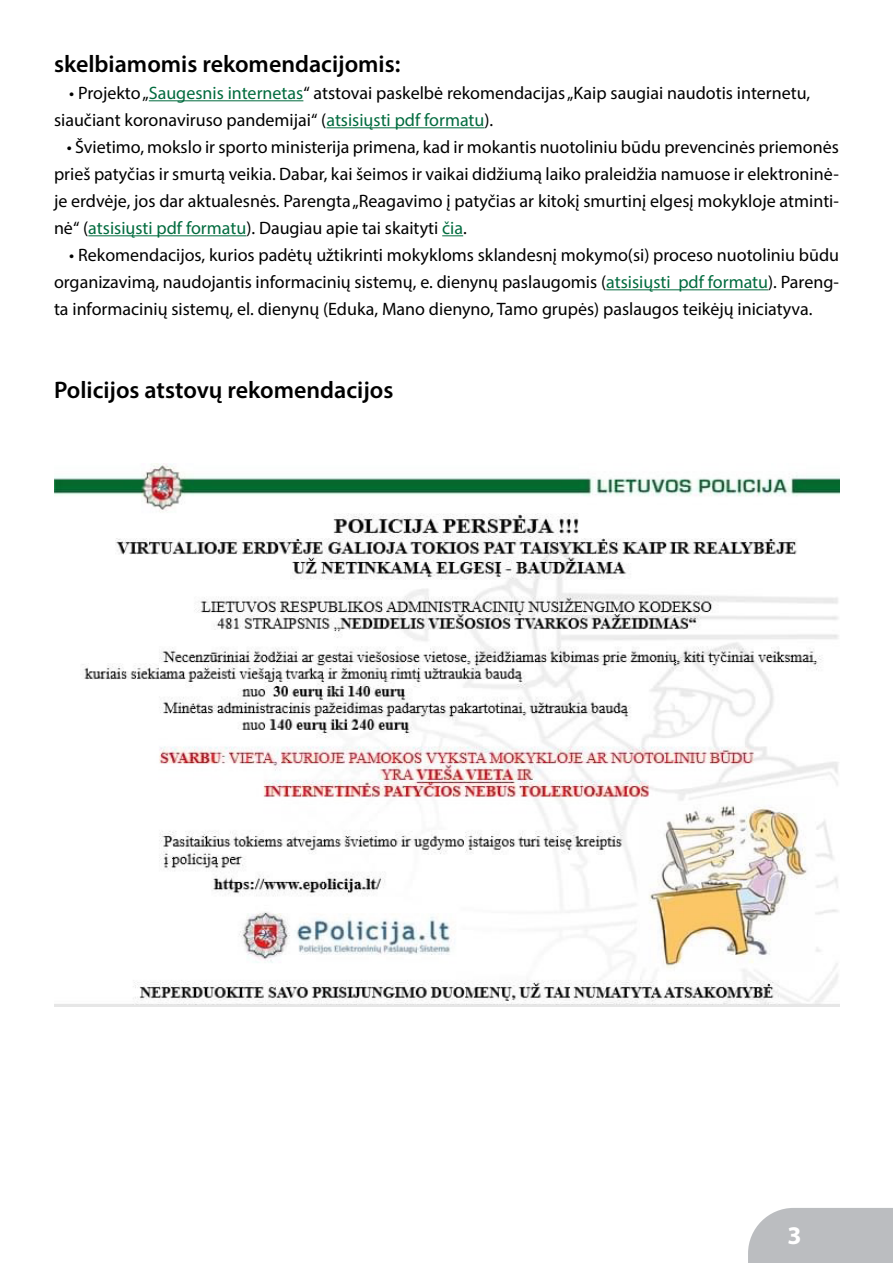
<style>
.page{position:relative;width:893px;height:1263px;background:#fff}
.page>*{position:absolute;margin:0;border:0;box-sizing:border-box;transform-origin:0 0}
.t1{font:700 25.5px "Myriad Pro";color:#fff}
.t2{font:600 24px "Myriad Pro";color:#000}
.t3{font:18px/27px "Myriad Pro";color:#000;text-align:justify}
.s1{color:#006b3e}
</style>
<div class="page">
<div style="left:748px;top:1208px;width:145px;height:55px;background:#bbbdc0"></div>
<hr style="left:149px;top:100px;width:154px;height:1px;background:#006b3e">
<hr style="left:326px;top:127px;width:158px;height:1px;background:#006b3e">
<hr style="left:88px;top:235px;width:158px;height:1px;background:#006b3e">
<svg style="left:442px;top:235px;width:21px;height:1px"></svg>
<hr style="left:606px;top:289px;width:162px;height:1px;background:#006b3e">
<img style="left:54px;top:463px;width:785px;height:544px">
<h2 class="t2" style="left:54px;top:49px;width:348px">skelbiamomis rekomendacijomis:</h2>
<p class="t3" style="left:54px;top:79px;width:758px;text-indent:15px">• Projekto „<span class="s1">Saugesnis internetas</span>“ atstovai paskelbė rekomendacijas „Kaip saugiai naudotis internetu, siaučiant koronaviruso pandemijai“ (<span class="s1">atsisiųsti pdf formatu</span>).</p>
<p class="t3" style="left:54px;top:133px;width:786px;text-indent:13px">• Švietimo, mokslo ir sporto ministerija primena, kad ir mokantis nuotoliniu būdu prevencinės priemonės prieš patyčias ir smurtą veikia. Dabar, kai šeimos ir vaikai didžiumą laiko praleidžia namuose ir elektroninė&shy;je erdvėje, jos dar aktualesnės. Parengta „Reagavimo į patyčias ar kitokį smurtinį elgesį mokykloje atminti&shy;nė“ (<span class="s1">atsisiųsti pdf formatu</span>). Daugiau apie tai skaityti <span class="s1">čia</span>.</p>
<p class="t3" style="left:54px;top:241px;width:787px;text-indent:15px">• Rekomendacijos, kurios padėtų užtikrinti mokykloms sklandesnį mokymo(si) proceso nuotoliniu būdu organizavimą, naudojantis informacinių sistemų, e. dienynų paslaugomis (<span class="s1">atsisiųsti pdf formatu</span>). Pareng&shy;ta informacinių sistemų, el. dienynų (Eduka, Mano dienyno, Tamo grupės) paslaugos teikėjų iniciatyva.</p>
<h2 class="t2" style="left:54px;top:374px;width:341px">Policijos atstovų rekomendacijos</h2>
<h1 class="t1" style="left:787px;top:1218px;width:16px">3</h1>
</div>
